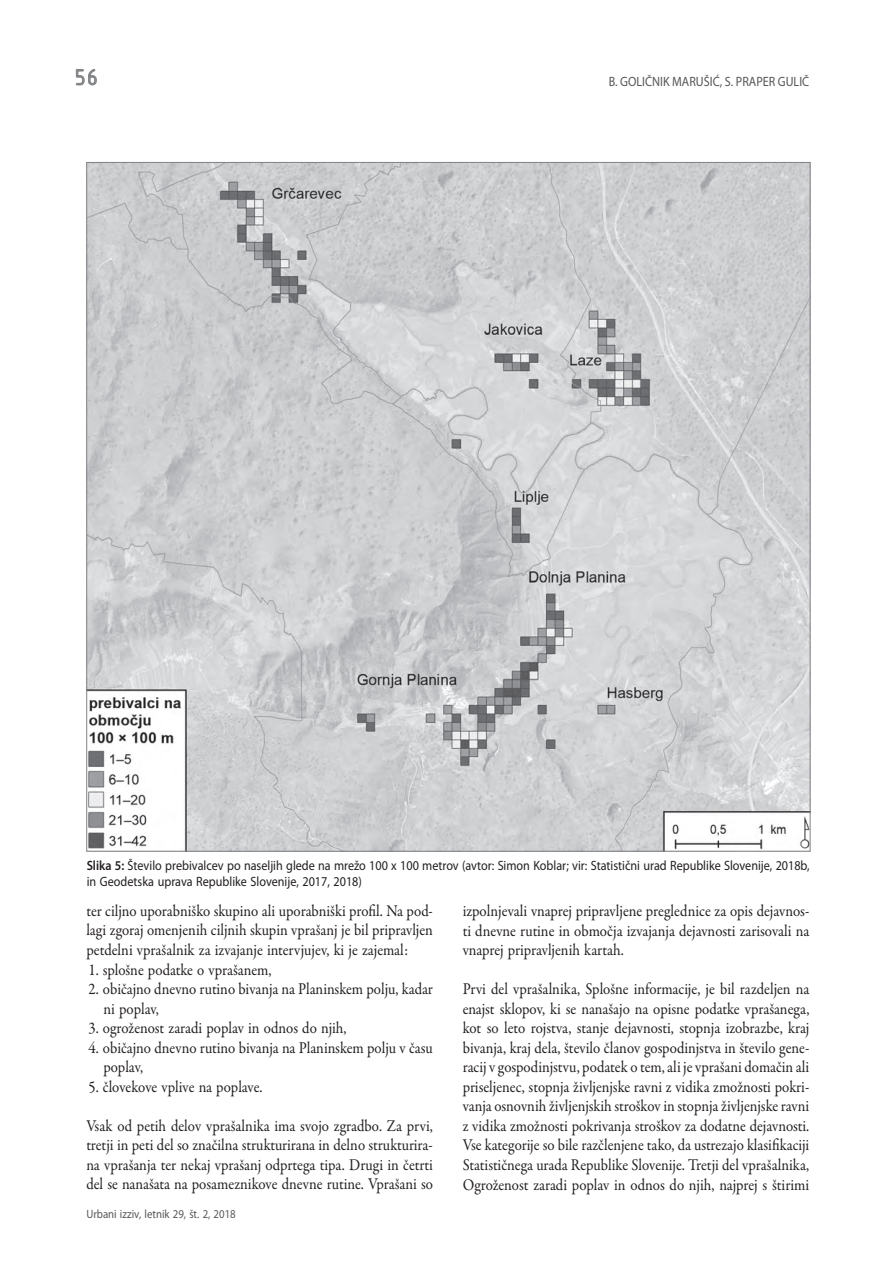
<style>
.page{position:relative;width:895px;height:1264px;background:#fff}
.page>*{position:absolute;margin:0;border:0;box-sizing:border-box;transform-origin:0 0}
.t1{font:24px "ISOCTEUR";color:#808285}
.t2{font:16.5px/19.5px "Garamond Premr Pro";color:#231f20;text-align:justify;scale:.9 1}
.t3{font:13.5px/16.5px "Myriad Pro";color:#231f20;scale:.9 1}
.t4{font:13.5px "Myriad Pro";color:#57585a;scale:.9 1}
.t5{font:12px "Myriad Pro";color:#57585a;scale:.9 1}
.s1{font-weight:600}
</style>
<div class="page">
<svg style="left:76px;top:69px;width:21px;height:17px"></svg>
<img style="left:88px;top:164px;width:720px;height:685px">
<h1 class="t1" style="left:72px;top:62px;width:31px">56</h1>
<p class="t4" style="left:609px;top:74px;width:224px">B. GOLIČNIK MARUŠIĆ, S. PRAPER GULIČ</p>
<p class="t3" style="left:87px;top:857px;width:805px"><span class="s1">Slika 5:</span> Število prebivalcev po naseljih glede na mrežo 100 x 100 metrov (avtor: Simon Koblar; vir: Statistični urad Republike Slovenije, 2018b, in Geodetska uprava Republike Slovenije, 2017, 2018)</p>
<p class="t2" style="left:86px;top:901px;width:387px">ter ciljno uporabniško skupino ali uporabniški profil. Na pod&shy;lagi zgoraj omenjenih ciljnih skupin vprašanj je bil pripravljen petdelni vprašalnik za izvajanje intervjujev, ki je zajemal:</p>
<p class="t2" style="left:88px;top:960px;width:205px">1. splošne podatke o vprašanem,</p>
<p class="t2" style="left:103px;top:979px;width:368px;text-indent:-15px">2. običajno dnevno rutino bivanja na Planinskem polju, kadar ni poplav,</p>
<p class="t2" style="left:88px;top:1018px;width:288px">3. ogroženost zaradi poplav in odnos do njih,</p>
<p class="t2" style="left:103px;top:1038px;width:368px;text-indent:-15px">4. običajno dnevno rutino bivanja na Planinskem polju v času poplav,</p>
<p class="t2" style="left:88px;top:1077px;width:195px">5. človekove vplive na poplave.</p>
<p class="t2" style="left:86px;top:1116px;width:387px">Vsak od petih delov vprašalnika ima svojo zgradbo. Za prvi, tretji in peti del so značilna strukturirana in delno strukturira&shy;na vprašanja ter nekaj vprašanj odprtega tipa. Drugi in četrti del se nanašata na posameznikove dnevne rutine. Vprašani so</p>
<p class="t5" style="left:86px;top:1207px;width:168px">Urbani izziv, letnik 29, št. 2, 2018</p>
<p class="t2" style="left:463px;top:902px;width:387px">izpolnjevali vnaprej pripravljene preglednice za opis dejavnos&shy;ti dnevne rutine in območja izvajanja dejavnosti zarisovali na vnaprej pripravljenih kartah.</p>
<p class="t2" style="left:463px;top:980px;width:387px">Prvi del vprašalnika, Splošne informacije, je bil razdeljen na enajst sklopov, ki se nanašajo na opisne podatke vprašanega, kot so leto rojstva, stanje dejavnosti, stopnja izobrazbe, kraj bivanja, kraj dela, število članov gospodinjstva in število gene&shy;racij v gospodinjstvu, podatek o tem, ali je vprašani domačin ali priseljenec, stopnja življenjske ravni z vidika zmožnosti pokri&shy;vanja osnovnih življenjskih stroškov in stopnja življenjske ravni z vidika zmožnosti pokrivanja stroškov za dodatne dejavnosti.<br>Vse kategorije so bile razčlenjene tako, da ustrezajo klasifikaciji Statističnega urada Republike Slovenije. Tretji del vprašalnika, Ogroženost zaradi poplav in odnos do njih, najprej s štirimi</p>
</div>
